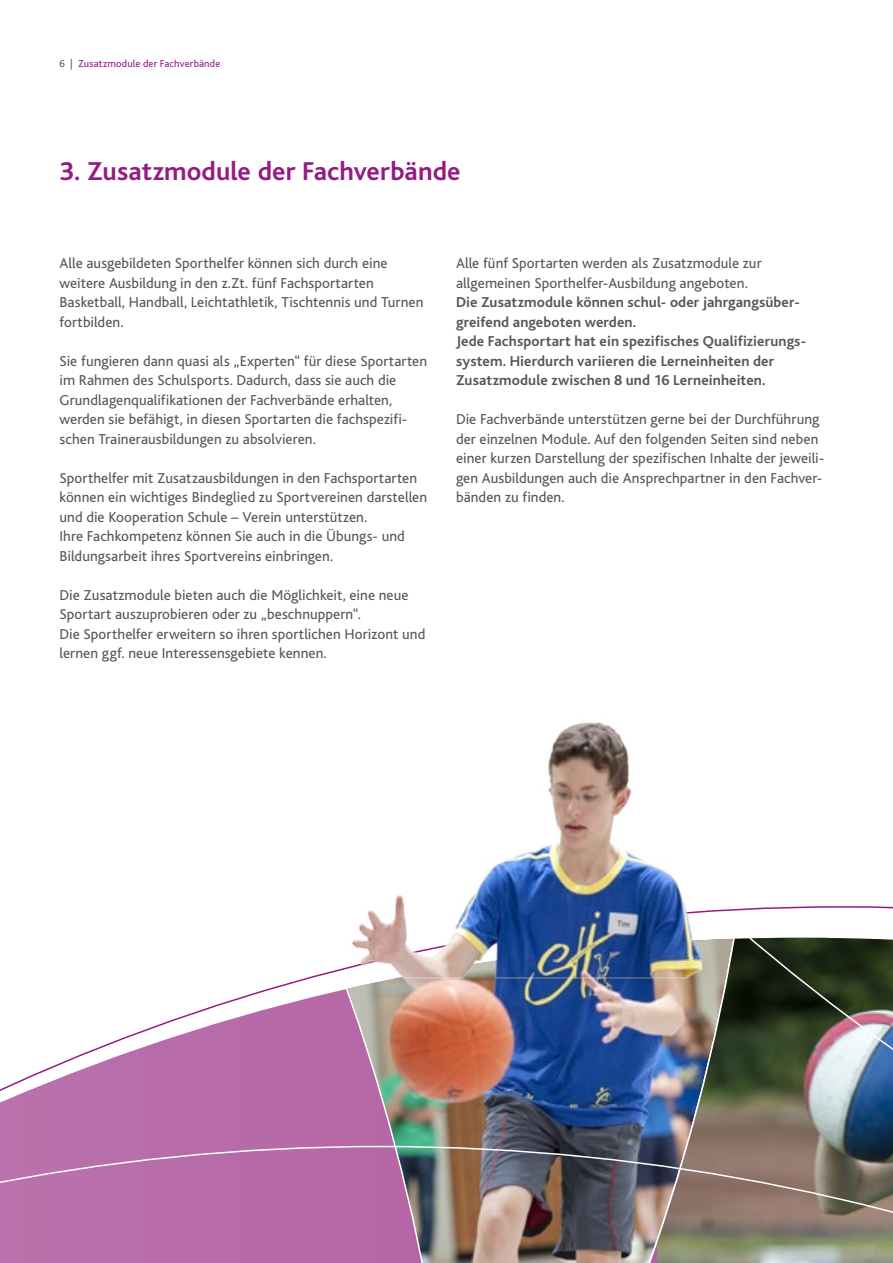
<style>
.page{position:relative;width:893px;height:1263px;background:#fff}
.page>*{position:absolute;margin:0;border:0;box-sizing:border-box;transform-origin:0 0}
.t1{font:700 27px "Bliss";letter-spacing:.005em;color:#951b81}
.t2{font:15px/19.5px "Bliss";letter-spacing:.005em;color:#575756}
.t3{font:700 15px/19.5px "Bliss";letter-spacing:.01em;color:#575756}
.t4{font:10.5px "Bliss";letter-spacing:.02em;color:#951b81}
.s1{color:#575756}
</style>
<div class="page">
<img style="left:0;top:906px;width:893px;height:357px">
<img style="left:337px;top:722px;width:411px;height:335px">
<p class="t4" style="left:60px;top:58px;width:162px"><span class="s1">6 |</span> Zusatzmodule der Fachverbände</p>
<h1 class="t1" style="left:60px;top:157px;width:403px">3. Zusatzmodule der Fachverbände</h1>
<p class="t2" style="left:60px;top:254px;width:366px">Alle ausgebildeten Sporthelfer können sich durch eine weitere Ausbildung in den z.Zt. fünf Fachsportarten Basketball, Handball, Leichtathletik, Tischtennis und Turnen fortbilden.</p>
<p class="t2" style="left:60px;top:351px;width:369px">Sie fungieren dann quasi als „Experten“ für diese Sportarten im Rahmen des Schulsports. Dadurch, dass sie auch die Grundlagenqualifikationen der Fachverbände erhalten, werden sie befähigt, in diesen Sportarten die fachspezifi&shy;schen Trainerausbildungen zu absolvieren.</p>
<p class="t2" style="left:60px;top:468px;width:369px">Sporthelfer mit Zusatzausbildungen in den Fachsportarten können ein wichtiges Bindeglied zu Sportvereinen darstellen und die Kooperation Schule – Verein unterstützen.<br>Ihre Fachkompetenz können Sie auch in die Übungs- und Bildungsarbeit ihres Sportvereins einbringen.</p>
<p class="t2" style="left:60px;top:585px;width:367px">Die Zusatzmodule bieten auch die Möglichkeit, eine neue Sportart auszuprobieren oder zu „beschnuppern“.<br>Die Sporthelfer erweitern so ihren sportlichen Horizont und lernen ggf. neue Interessensgebiete kennen.</p>
<p class="t2" style="left:456px;top:254px;width:307px">Alle fünf Sportarten werden als Zusatzmodule zur allgemeinen Sporthelfer-Ausbildung angeboten.</p>
<p class="t3" style="left:456px;top:293px;width:350px">Die Zusatzmodule können schul- oder jahrgangsüber&shy;greifend angeboten werden.<br>Jede Fachsportart hat ein spezifisches Qualifizierungs&shy;system. Hierdurch variieren die Lerneinheiten der Zusatzmodule zwischen 8 und 16 Lerneinheiten.</p>
<p class="t2" style="left:456px;top:410px;width:370px">Die Fachverbände unterstützen gerne bei der Durchführung der einzelnen Module. Auf den folgenden Seiten sind neben einer kurzen Darstellung der spezifischen Inhalte der jeweili&shy;gen Ausbildungen auch die Ansprechpartner in den Fachver&shy;bänden zu finden.</p>
</div>
